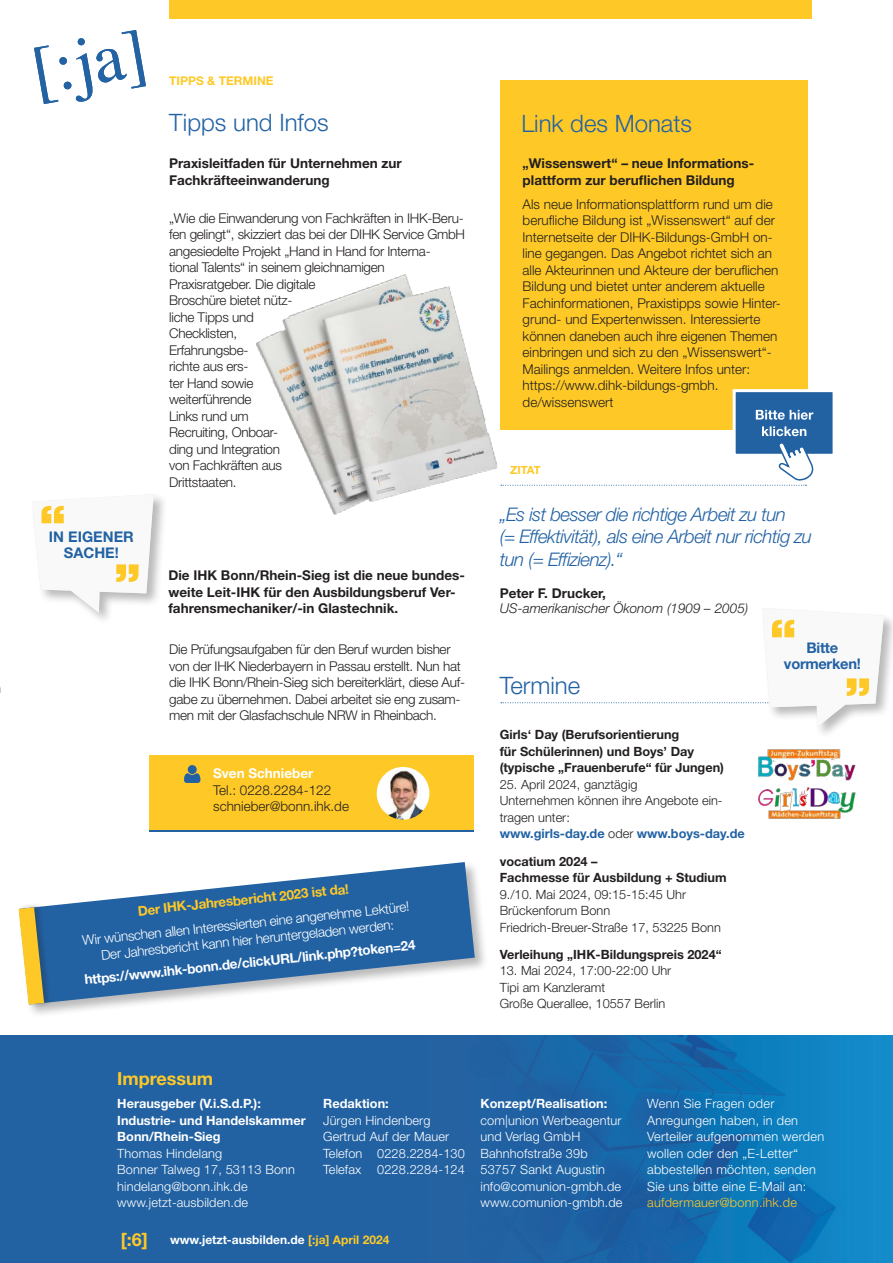
<style>
.page{position:relative;width:893px;height:1263px;background:#fff}
.page>*{position:absolute;margin:0;border:0;box-sizing:border-box;transform-origin:0 0}
.t1{font:300 24px "Helvetica Neue LT Std";color:#2262a3}
.t2{font:italic 300 18.75px/22.5px "Helvetica Neue LT Std";letter-spacing:-.03em;color:#2262a3}
.t3{font:700 18px "Helvetica Neue LT Std";color:#fec927}
.t4{font:700 14.7px/16.2px "Helvetica Neue LT Std";letter-spacing:-.02em;color:#2262a3;text-align:center}
.t5{font:700 14.7px/16.2px "Helvetica Neue LT Std";color:#2262a3;text-align:center}
.t6{font:300 13.5px/16.5px "Helvetica Neue LT Std";letter-spacing:-.02em;color:#231f20}
.t7{font:300 13.5px/16.5px "Helvetica Neue LT Std";color:#231f20}
.t8{font:700 13.5px/16.5px "Helvetica Neue LT Std";color:#231f20}
.t9{font:700 13.5px/22.5px "Helvetica Neue LT Std";color:#fff;text-align:center}
.t10{font:300 13.5px/24px "Helvetica Neue LT Std";color:#fff;text-align:center}
.t11{font:italic 300 13.5px/15px "Helvetica Neue LT Std";color:#231f20}
.t12{font:300 12.75px/16.5px "Helvetica Neue LT Std";letter-spacing:.01em;color:#fff}
.t13{font:300 12.75px/16.5px "Helvetica Neue LT Std";color:#231f20}
.t14{font:700 12.75px/16.5px "Helvetica Neue LT Std";color:#231f20}
.t15{font:700 12px "Helvetica Neue LT Std";color:#fff}
.t16{font:700 12px "Helvetica Neue LT Std";color:#fec927}
.t17{font:700 11.25px "Helvetica Neue LT Std";letter-spacing:-.035em;color:#fec927}
.s1{font-weight:700;font-style:normal}
.s2{font-weight:700;color:#fff}
.s3{font-weight:700;color:#fec927}
.s4{font-weight:300}
.s5{font-weight:700;color:#2262a3}
.s6{font-weight:700}
.s7{color:#fec927}
</style>
<div class="page">
<div style="left:0;top:1035px;width:893px;height:228px;background:#2262a2"></div>
<img style="left:537px;top:1035px;width:356px;height:228px">
<div style="left:169px;top:0;width:643px;height:19px;background:#fec927"></div>
<div style="left:500px;top:80px;width:308px;height:350px;background:#fec927"></div>
<svg style="left:34px;top:30px;width:112px;height:74px"></svg>
<div style="left:733px;top:389px;width:103px;height:68px;background:#2262a3;border:3px solid #fff"></div>
<svg style="left:512px;top:442px;width:301px;height:44px"></svg>
<svg style="left:762px;top:426px;width:44px;height:10px"></svg>
<svg style="left:756px;top:410px;width:57px;height:10px"></svg>
<div style="left:761px;top:606px;width:132px;height:134px;background:#231f20;opacity:.31"></div>
<svg style="left:501px;top:608px;width:383px;height:119px"></svg>
<div style="left:31px;top:492px;width:137px;height:134px;background:#231f20;opacity:.31"></div>
<svg style="left:32px;top:494px;width:122px;height:119px"></svg>
<div style="left:149px;top:757px;width:325px;height:74px;background:#fec927"></div>
<div style="left:149px;top:755px;width:325px;height:74px;background:#fec927"></div>
<svg style="left:184px;top:765px;width:16px;height:18px"></svg>
<img style="left:377px;top:767px;width:52px;height:53px;border-radius:26px">
<img style="left:256px;top:274px;width:255px;height:241px">
<div style="left:18px;top:860px;width:470px;height:158px;background:#231f20;opacity:.31"></div>
<svg style="left:19px;top:862px;width:456px;height:142px;fill:#2262a3"></svg>
<div style="left:19px;top:903px;width:34px;height:106px;background:#231f20;opacity:.28"></div>
<svg style="left:19px;top:907px;width:25px;height:97px"></svg>
<img style="left:758px;top:738px;width:104px;height:81px">
<p class="t5" style="left:49px;top:528px;width:86px">IN EIGENER<br>SACHE!</p>
<p class="t16" style="left:169px;top:74px;width:106px">TIPPS &amp; TERMINE</p>
<p class="t1" style="left:169px;top:108px;width:161px">Tipps und Infos</p>
<p class="t1" style="left:521px;top:109px;width:172px">Link des Monats</p>
<p class="t8" style="left:169px;top:155px;width:234px">Praxisleitfaden für Unternehmen zur<br>Fachkräfteeinwanderung</p>
<p class="t8" style="left:523px;top:155px;width:233px">„Wissenswert“ – neue Informations&shy;plattform zur beruflichen Bildung</p>
<p class="t7" style="left:523px;top:195px;width:260px">Als neue Informationsplattform rund um die berufliche Bildung ist „Wissenswert“ auf der Internetseite der DIHK-Bildungs-GmbH on&shy;line gegangen. Das Angebot richtet sich an alle Akteurinnen und Akteure der beruflichen Bildung und bietet unter anderem aktuelle Fachinformationen, Praxistipps sowie Hinter&shy;grund- und Expertenwissen. Interessierte können daneben auch ihre eigenen Themen einbringen und sich zu den „Wissenswert“- Mailings anmelden. Weitere Infos unter: https://www.dihk-bildungs-gmbh. de/wissenswert</p>
<p class="t6" style="left:169px;top:210px;width:297px">„Wie die Einwanderung von Fachkräften in IHK-Beru&shy;fen gelingt“, skizziert das bei der DIHK Service GmbH angesiedelte Projekt „Hand in Hand for Interna-<br>tional Talents“ in seinem gleichnamigen<br>Praxisratgeber. Die digitale<br>Broschüre bietet nütz-<br>liche Tipps und<br>Checklisten,<br>Erfahrungsbe-<br>richte aus ers-<br>ter Hand sowie<br>weiterführende<br>Links rund um<br>Recruiting, Onboar-<br>ding und Integration<br>von Fachkräften aus<br>Drittstaaten.</p>
<p class="t17" style="left:510px;top:463px;width:32px">ZITAT</p>
<p class="t2" style="left:500px;top:503px;width:314px">„Es ist besser die richtige Arbeit zu tun<br>(= Effektivität), als eine Arbeit nur richtig zu tun (= Effizienz).“</p>
<p class="t11" style="left:500px;top:586px;width:250px"><span class="s1">Peter F. Drucker,<br></span>US-amerikanischer Ökonom (1909 – 2005)</p>
<p class="t8" style="left:168px;top:567px;width:298px">Die IHK Bonn/Rhein-Sieg ist die neue bundes&shy;weite Leit-IHK für den Ausbildungsberuf Ver&shy;fahrensmechaniker/-in Glastechnik.</p>
<p class="t6" style="left:169px;top:641px;width:297px">Die Prüfungsaufgaben für den Beruf wurden bisher von der IHK Niederbayern in Passau erstellt. Nun hat die IHK Bonn/Rhein-Sieg sich bereiterklärt, diese Auf&shy;gabe zu übernehmen. Dabei arbeitet sie eng zusam&shy;men mit der Glasfachschule NRW in Rheinbach.</p>
<p class="t7" style="left:213px;top:765px;width:137px"><span class="s2">Sven Schnieber<br></span>Tel.: 0228.2284-122 schnieber@bonn.ihk.de</p>
<p class="t10" style="left:79px;top:904px;width:330px;rotate:-6deg"><span class="s3">Der IHK-Jahresbericht 2023 ist da!<br></span>Wir wünschen allen Interessierten eine angenehme Lektüre!</p>
<p class="t9" style="left:81px;top:946px;width:334px;rotate:-6deg"><span class="s4">Der Jahresbericht kann hier heruntergeladen werden: </span>https://www.ihk-bonn.de/clickURL/link.php?token=24</p>
<p class="t1" style="left:500px;top:670px;width:82px">Termine</p>
<p class="t14" style="left:500px;top:726px;width:226px">Girls‘ Day (Berufsorientierung<br>für Schülerinnen) und Boys’ Day (typische „Frauenberufe“ für Jungen)</p>
<p class="t13" style="left:500px;top:775px;width:247px">25. April 2024, ganztägig<br>Unternehmen können ihre Angebote ein&shy;tragen unter:<br><span class="s5">www.girls-day.de</span> oder <span class="s5">www.boys-day.de</span></p>
<p class="t13" style="left:500px;top:852px;width:228px"><span class="s6">vocatium 2024 –<br>Fachmesse für Ausbildung + Studium<br></span>9./10. Mai 2024, 09:15-15:45 Uhr<br>Brückenforum Bonn<br>Friedrich-Breuer-Straße 17, 53225 Bonn</p>
<p class="t14" style="left:500px;top:946px;width:223px">Verleihung „IHK-Bildungspreis 2024“</p>
<p class="t13" style="left:500px;top:962px;width:173px">13. Mai 2024, 17:00-22:00 Uhr<br>Tipi am Kanzleramt<br>Große Querallee, 10557 Berlin</p>
<p class="t4" style="left:784px;top:639px;width:78px">Bitte vormerken!</p>
<p class="t3" style="left:117px;top:1068px;width:97px">Impressum</p>
<p class="t12" style="left:117px;top:1095px;width:190px"><span class="s6">Herausgeber (V.i.S.d.P.):<br>Industrie- und Handelskammer<br>Bonn/Rhein-Sieg<br></span>Thomas Hindelang<br>Bonner Talweg 17, 53113 Bonn hindelang@bonn.ihk.de www.jetzt-ausbilden.de</p>
<p class="t12" style="left:323px;top:1095px;width:143px"><span class="s6">Redaktion:<br></span>Jürgen Hindenberg<br>Gertrud Auf der Mauer<br>Telefon 0228.2284-130<br>Telefax 0228.2284-124</p>
<p class="t12" style="left:480px;top:1095px;width:143px"><span class="s6">Konzept/Realisation: </span>com|union Werbeagentur und Verlag GmbH<br>Bahnhofstraße 39b<br>53757 Sankt Augustin info@comunion-gmbh.de www.comunion-gmbh.de</p>
<p class="t12" style="left:647px;top:1095px;width:178px">Wenn Sie Fragen oder<br>Anregungen haben, in den<br>Verteiler aufgenommen werden wollen oder den „E-Letter“ abbestellen möchten, senden<br>Sie uns bitte eine E-Mail an: <span class="s7">aufdermauer@bonn.ihk.de</span></p>
<p class="t15" style="left:170px;top:1232px;width:221px">www.jetzt-ausbilden.de <span class="s7">[:ja] April 2024</span></p>
<p class="t3" style="left:121px;top:1228px;width:28px">[:6]</p>
</div>
